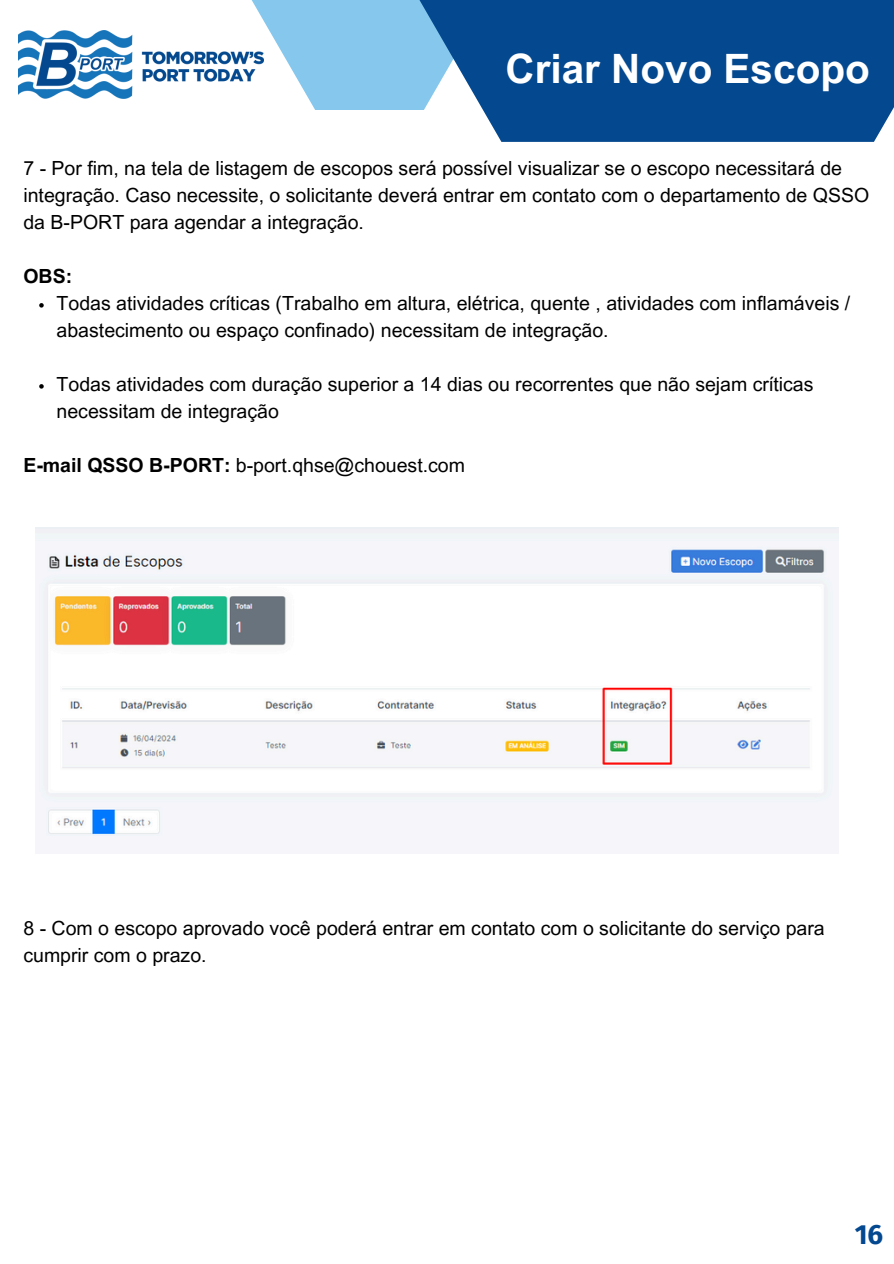
<style>
.page{position:relative;width:894px;height:1264px;background:#fff}
.page>*{position:absolute;margin:0;border:0;box-sizing:border-box;transform-origin:0 0}
.t1{font:700 40.5px "Arial MT Pro";color:#fff}
.t2{font:700 27.75px "Fira Sans";color:#04488f}
.t3{font:19.5px/27px "Arial MT Pro";color:#000}
.t4{font:700 19.5px "Arial MT Pro";color:#000}
.s1{font-weight:700}
</style>
<div class="page">
<svg style="left:251px;top:0;width:90px;height:110px;fill:#86c7ed"></svg>
<svg style="left:341px;top:0;width:552px;height:142px;background:#2a68a5"></svg>
<img style="left:18px;top:30px;width:246px;height:69px">
<img style="left:36px;top:527px;width:802px;height:309px">
<svg style="left:39px;top:303px;width:5px;height:4px"></svg>
<svg style="left:39px;top:384px;width:5px;height:4px"></svg>
<p class="t1" style="left:505px;top:54px;width:366px">Criar Novo Escopo</p>
<h2 class="t3" style="left:23px;top:157px;width:847px">7 - Por fim, na tela de listagem de escopos será possível visualizar se o escopo necessitará de integração. Caso necessite, o solicitante deverá entrar em contato com o departamento de QSSO da B-PORT para agendar a integração.</h2>
<p class="t4" style="left:23px;top:269px;width:50px">OBS:</p>
<p class="t3" style="left:57px;top:292px;width:795px">Todas atividades críticas (Trabalho em altura, elétrica, quente , atividades com inflamáveis / abastecimento ou espaço confinado) necessitam de integração.</p>
<p class="t3" style="left:57px;top:373px;width:758px">Todas atividades com duração superior a 14 dias ou recorrentes que não sejam críticas necessitam de integração</p>
<p class="t3" style="left:23px;top:454px;width:443px"><span class="s1">E-mail QSSO B-PORT:</span> b-port.qhse@chouest.com</p>
<p class="t3" style="left:23px;top:917px;width:802px">8 - Com o escopo aprovado você poderá entrar em contato com o solicitante do serviço para cumprir com o prazo.</p>
<p class="t2" style="left:854px;top:1217px;width:30px">16</p>
</div>
